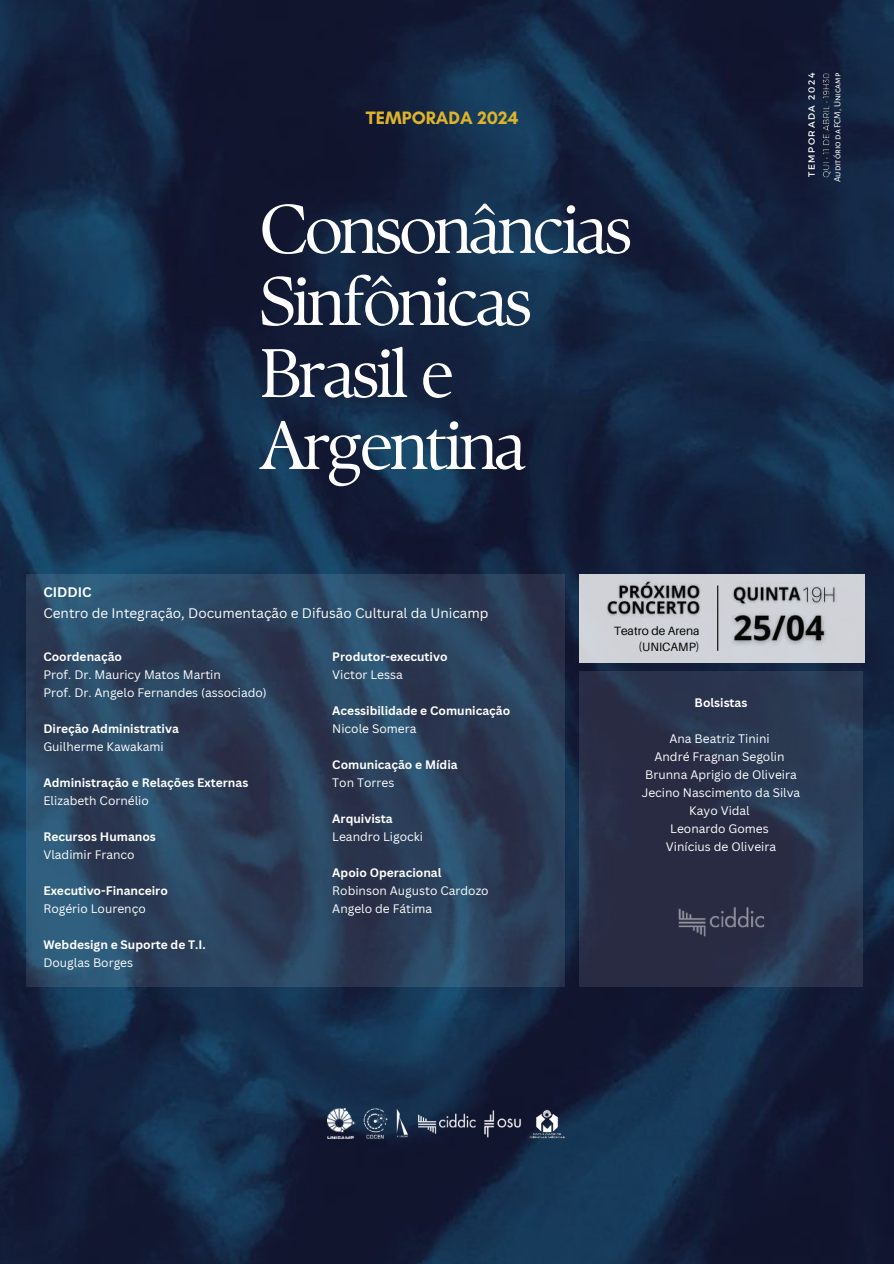
<style>
.page{position:relative;width:894px;height:1264px;background:#fff}
.page>*{position:absolute;margin:0;border:0;box-sizing:border-box;transform-origin:0 0}
.t1{font:68.55px/72px "TY Serif D";letter-spacing:-.05em;color:#fff}
.t2{font:700 18.3px "Glacial Indifference";color:#dcb32a}
.t3{font:13.5px "Canva Sans";color:#fff}
.t4{font:700 13.5px "Canva Sans";color:#fff}
.t5{font:12px/18px "Canva Sans";color:#fff}
.t6{font:700 12px "Canva Sans";color:#fff}
.t7{font:12px/16px "Aileron";color:#030303;text-align:right}
.t8{font:9.6px "Alegreya Sans SC";color:#fff}
.t9{font:9px "Montserrat";letter-spacing:.17em;color:#fff}
</style>
<div class="page">
<img style="left:0;top:0;width:893px;height:1263px">
<svg style="left:27px;top:574px;width:538px;height:412px;background:#2b425d"></svg>
<svg style="left:579px;top:671px;width:283px;height:315px;background:#29324b"></svg>
<div style="left:579px;top:574px;width:285px;height:88px;background:#cfd2d8"></div>
<img style="left:732px;top:614px;width:94px;height:31px">
<img style="left:805px;top:586px;width:31px;height:18px">
<img style="left:732px;top:583px;width:73px;height:23px">
<img style="left:606px;top:581px;width:95px;height:35px">
<hr style="left:717px;top:585px;width:1px;height:66px;background:#000">
<img style="left:819px;top:71px;width:13px;height:108px">
<img style="left:395px;top:1108px;width:14px;height:29px">
<img style="left:328px;top:1108px;width:27px;height:29px">
<img style="left:362px;top:1108px;width:26px;height:30px">
<img style="left:417px;top:1108px;width:59px;height:30px">
<img style="left:483px;top:1108px;width:39px;height:29px">
<img style="left:529px;top:1108px;width:37px;height:30px">
<img style="left:676px;top:899px;width:89px;height:44px">
<h2 class="t2" style="left:366px;top:107px;width:154px">TEMPORADA 2024</h2>
<h1 class="t1" style="left:259px;top:193px;width:374px">Consonâncias<br>Sinfônicas<br>Brasil e<br>Argentina</h1>
<p class="t9" style="left:805px;top:177px;width:105px;rotate:-90deg">TEMPORADA 2024</p>
<p class="t8" style="left:832px;top:182px;width:111px;rotate:-90deg">Auditório da FCM, Unicamp</p>
<p class="t4" style="left:43px;top:583px;width:50px">CIDDIC</p>
<p class="t3" style="left:43px;top:603px;width:446px">Centro de Integração, Documentação e Difusão Cultural da Unicamp</p>
<p class="t6" style="left:43px;top:648px;width:80px">Coordenação</p>
<p class="t5" style="left:43px;top:665px;width:225px">Prof. Dr. Mauricy Matos Martin<br>Prof. Dr. Angelo Fernandes (associado)</p>
<p class="t6" style="left:43px;top:720px;width:137px">Direção Administrativa</p>
<p class="t5" style="left:43px;top:737px;width:122px">Guilherme Kawakami</p>
<p class="t6" style="left:43px;top:774px;width:206px">Administração e Relações Externas</p>
<p class="t5" style="left:43px;top:791px;width:107px">Elizabeth Cornélio</p>
<p class="t6" style="left:43px;top:828px;width:114px">Recursos Humanos</p>
<p class="t5" style="left:43px;top:845px;width:93px">Vladimir Franco</p>
<p class="t6" style="left:43px;top:882px;width:126px">Executivo-Financeiro</p>
<p class="t5" style="left:43px;top:899px;width:104px">Rogério Lourenço</p>
<p class="t6" style="left:43px;top:936px;width:164px">Webdesign e Suporte de T.I.</p>
<p class="t5" style="left:43px;top:953px;width:91px">Douglas Borges</p>
<p class="t6" style="left:332px;top:648px;width:117px">Produtor-executivo</p>
<p class="t5" style="left:332px;top:665px;width:72px">Victor Lessa</p>
<p class="t6" style="left:332px;top:702px;width:179px">Acessibilidade e Comunicação</p>
<p class="t5" style="left:332px;top:719px;width:86px">Nicole Somera</p>
<p class="t6" style="left:332px;top:756px;width:127px">Comunicação e Mídia</p>
<p class="t5" style="left:332px;top:773px;width:64px">Ton Torres</p>
<p class="t6" style="left:332px;top:810px;width:62px">Arquivista</p>
<p class="t5" style="left:332px;top:827px;width:92px">Leandro Ligocki</p>
<p class="t6" style="left:332px;top:864px;width:111px">Apoio Operacional</p>
<p class="t5" style="left:332px;top:881px;width:158px">Robinson Augusto Cardozo<br>Angelo de Fátima</p>
<p class="t7" style="left:613px;top:622px;width:87px">Teatro de Arena (UNICAMP)</p>
<p class="t6" style="left:694px;top:694px;width:54px">Bolsistas</p>
<p class="t5" style="left:641px;top:729px;width:160px;text-align:center">Ana Beatriz Tinini<br>André Fragnan Segolin<br>Brunna Aprigio de Oliveira<br>Jecino Nascimento da Silva<br>Kayo Vidal<br>Leonardo Gomes<br>Vinícius de Oliveira</p>
</div>
